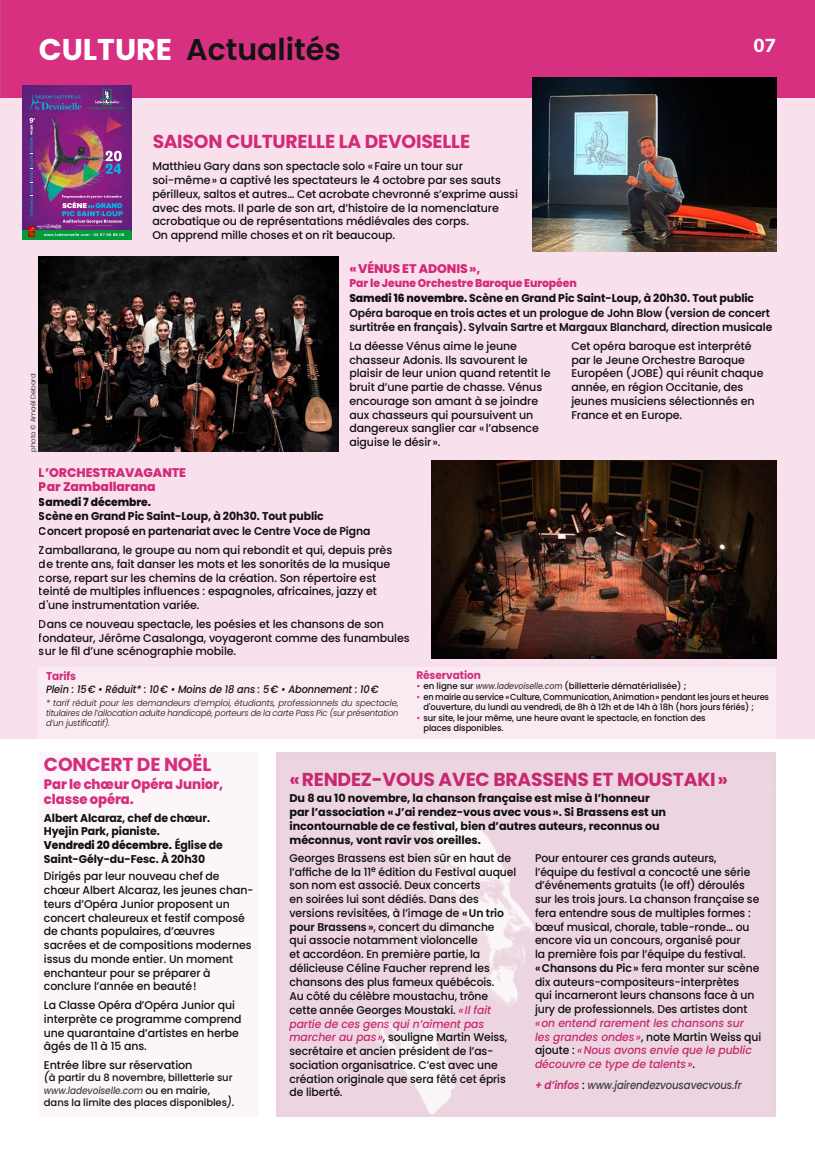
<style>
.page{position:relative;width:815px;height:1152px;background:#fff}
.page>*{position:absolute;margin:0;border:0;box-sizing:border-box;transform-origin:0 0}
.t1{font:600 30px "Poppins";color:#131313}
.t2{font:700 30px "Poppins";color:#fff}
.t3{font:700 18.75px "Poppins";letter-spacing:-.01em;color:#d83081}
.t4{font:800 18.75px "Nunito Sans";color:#fff}
.t5{font:800 13.75px/15px "Poppins";letter-spacing:-.01em;color:#d83081;scale:.96 1}
.t6{font:800 12.5px/13.8px "Poppins";letter-spacing:-.01em;color:#d83081}
.t7{font:500 11.25px/13.8px "Poppins";letter-spacing:-.01em;color:#131313}
.t8{font:500 11.25px/13.8px "Poppins";letter-spacing:-.01em;color:#131313;scale:.96 1}
.t9{font:700 11.25px/13.8px "Poppins";letter-spacing:-.01em;color:#131313}
.t10{font:600 11.25px/15.2px "Poppins";letter-spacing:-.01em;color:#131313;scale:.96 1}
.t11{font:italic 500 11.25px/13.8px "Poppins";letter-spacing:-.01em;color:#d83081;scale:.96 1}
.t12{font:italic 500 11.25px "Poppins";letter-spacing:-.01em;color:#4b4b4a;scale:.9 1}
.t13{font:800 11.25px "Poppins";letter-spacing:-.01em;color:#131313;scale:.96 1}
.t14{font:700 11.25px "Poppins";letter-spacing:-.015em;color:#d83081;scale:.94 1}
.t15{font:700 11px "Poppins";letter-spacing:-.01em;color:#d83081;scale:.96 1}
.t16{font:italic 500 10.62px "Poppins";letter-spacing:-.01em;color:#131313;scale:.92 1}
.t17{font:500 10px/12.5px "Poppins";letter-spacing:-.01em;color:#131313}
.t18{font:italic 300 8.75px/9.8px "Poppins";letter-spacing:-.015em;color:#131313;text-align:justify}
.t19{font:500 8.75px/9.8px "Poppins";letter-spacing:-.01em;color:#131313;scale:.94 1}
.t20{font:500 8.75px/9.8px "Poppins";letter-spacing:-.01em;color:#131313;scale:.96 1}
.t21{font:500 8.75px "Poppins";letter-spacing:-.01em;color:#131313}
.t22{font:300 6.88px "Poppins";letter-spacing:-.01em;color:#131313}
.s1{font-weight:800;color:#d83081}
.s2{font-weight:800}
.s3{font-weight:700}
.s4{color:#d83081}
.s5{font-style:italic;color:#4b4b4a}
.s6{font-weight:600}
.s7{font-style:italic;color:#d83081}
.s8{font-style:italic;font-size:11.25px}
.s9{font-size:11.25px}
.s10{font-style:normal;color:#131313}
.s11{font-weight:600;color:#d83081}
</style>
<div class="page">
<div style="left:0;top:68px;width:815px;height:671px;background:#f8e1ec"></div>
<div style="left:279px;top:755px;width:494px;height:358px;background:#ecd5e0"></div>
<div style="left:39px;top:667px;width:737px;height:72px;background:#faebf3"></div>
<div style="left:276px;top:752px;width:500px;height:364px;border:2px solid #ead2de"></div>
<div style="left:39px;top:752px;width:220px;height:364px;background:#fcf5f9"></div>
<img style="left:39px;top:257px;width:300px;height:194px">
<img style="left:432px;top:460px;width:344px;height:198px">
<div style="left:0;top:0;width:815px;height:97px;background:#d83081"></div>
<img style="left:22px;top:85px;width:109px;height:146px">
<div style="left:22px;top:231px;width:109px;height:8px;background:#009c3b"></div>
<div style="left:103px;top:89px;width:8px;height:15px;border:1px solid #009c3b"></div>
<svg style="left:89px;top:91px;width:36px;height:19px"></svg>
<svg style="left:30px;top:95px;width:51px;height:15px"></svg>
<div style="left:28px;top:226px;width:7px;height:11px;background:#b70502"></div>
<img style="left:29px;top:118px;width:95px;height:118px">
<img style="left:532px;top:77px;width:244px;height:175px">
<h1 class="t1" style="left:186px;top:32px;width:156px">Actualités</h1>
<h1 class="t2" style="left:39px;top:32px;width:134px">CULTURE</h1>
<h2 class="t4" style="left:753px;top:32px;width:24px">07</h2>
<h2 class="t3" style="left:152px;top:131px;width:319px">SAISON CULTURELLE LA DEVOISELLE</h2>
<p class="t22" style="left:29px;top:451px;width:79px;rotate:-90deg">photo © Amaël Debord</p>
<p class="t7" style="left:152px;top:160px;width:367px">Matthieu Gary dans son spectacle solo «Faire un tour sur soi-même» a captivé les spectateurs le 4 octobre par ses sauts périlleux, saltos et autres… Cet acrobate chevronné s’exprime aussi avec des mots. Il parle de son art, d’histoire de la nomenclature acrobatique ou de représentations médiévales des corps.<br>On apprend mille choses et on rit beaucoup.</p>
<p class="t6" style="left:349px;top:262px;width:133px">«VÉNUS ET ADONIS»,</p>
<p class="t10" style="left:349px;top:275px;width:440px"><span class="s1">Par le Jeune Orchestre Baroque Européen<br></span><span class="s2">Samedi 16 novembre.</span> <span class="s3">Scène en Grand Pic Saint-Loup, à 20h30. Tout public<br></span>Opéra baroque en trois actes et un prologue de John Blow (version de concert</p>
<p class="t10" style="left:349px;top:319px;width:442px">surtitrée en français). Sylvain Sartre et Margaux Blanchard, direction musicale</p>
<p class="t7" style="left:349px;top:339px;width:203px">La déesse Vénus aime le jeune chasseur Adonis. Ils savourent le plaisir de leur union quand retentit le bruit d’une partie de chasse. Vénus encourage son amant à se joindre aux chasseurs qui poursuivent un dangereux sanglier car «l’absence aiguise le désir».</p>
<p class="t7" style="left:571px;top:339px;width:194px">Cet opéra baroque est interprété par le Jeune Orchestre Baroque<br>Européen (JOBE) qui réunit chaque année, en région Occitanie, des jeunes musiciens sélectionnés en<br>France et en Europe.</p>
<p class="t6" style="left:39px;top:466px;width:149px">L’ORCHESTRAVAGANTE<br>Par Zamballarana</p>
<p class="t13" style="left:39px;top:496px;width:118px">Samedi 7 décembre.</p>
<p class="t9" style="left:39px;top:509px;width:286px">Scène en Grand Pic Saint-Loup, à 20h30. Tout public</p>
<p class="t10" style="left:39px;top:524px;width:347px">Concert proposé en partenariat avec le Centre Voce de Pigna</p>
<p class="t7" style="left:39px;top:543px;width:355px">Zamballarana, le groupe au nom qui rebondit et qui, depuis près de trente ans, fait danser les mots et les sonorités de la musique corse, repart sur les chemins de la création. Son répertoire est teinté de multiples influences : espagnoles, africaines, jazzy et d'une instrumentation variée.</p>
<p class="t7" style="left:39px;top:617px;width:372px">Dans ce nouveau spectacle, les poésies et les chansons de son fondateur, Jérôme Casalonga, voyageront comme des funambules sur le fil d’une scénographie mobile.</p>
<p class="t15" style="left:416px;top:669px;width:69px">Réservation</p>
<p class="t21" style="left:416px;top:681px;width:272px"><span class="s4">•</span> en ligne sur <span class="s5">www.ladevoiselle.com</span> (billetterie dématérialisée) ;</p>
<p class="t19" style="left:423px;top:692px;width:369px;text-indent:-7px"><span class="s4">•</span> en mairie au service «Culture, Communication, Animation» pendant les jours et heures d'ouverture, du lundi au vendredi, de 8h à 12h et de 14h à 18h (hors jours fériés) ;</p>
<p class="t20" style="left:423px;top:713px;width:295px;text-indent:-7px"><span class="s4">•</span> sur site, le jour même, une heure avant le spectacle, en fonction des places disponibles.</p>
<h2 class="t3" style="left:290px;top:768px;width:440px">«RENDEZ-VOUS AVEC BRASSENS ET MOUSTAKI»</h2>
<p class="t9" style="left:290px;top:791px;width:378px">Du 8 au 10 novembre, la chanson française est mise à l’honneur par l’association «J’ai rendez-vous avec vous». Si Brassens est un incontournable de ce festival, bien d’autres auteurs, reconnus ou méconnus, vont ravir vos oreilles.</p>
<p class="t8" style="left:290px;top:851px;width:238px">Georges Brassens est bien sûr en haut de l’affiche de la 11<sup>e</sup> édition du Festival auquel son nom est associé. Deux concerts<br>en soirées lui sont dédiés. Dans des versions revisitées, à l’image de <span class="s6">«Un trio pour Brassens»</span>, concert du dimanche<br>qui associe notamment violoncelle<br>et accordéon. En première partie, la délicieuse Céline Faucher reprend les chansons des plus fameux québécois.<br>Au côté du célèbre moustachu, trône cette année Georges Moustaki. <span class="s7">«Il fait partie de ces gens qui n’aiment pas marcher au pas»</span>, souligne Martin Weiss, secrétaire et ancien président de l’as&shy;sociation organisatrice. C’est avec une création originale que sera fêté cet épris de liberté.</p>
<p class="t8" style="left:535px;top:851px;width:235px">Pour entourer ces grands auteurs, l’équipe du festival a concocté une série d’événements gratuits (le off) déroulés sur les trois jours. La chanson française se fera entendre sous de multiples formes : bœuf musical, chorale, table-ronde… ou encore via un concours, organisé pour<br>la première fois par l’équipe du festival. <span class="s6">«Chansons du Pic»</span> fera monter sur scène dix auteurs-compositeurs-interprètes<br>qui incarneront leurs chansons face à un jury de professionnels. Des artistes dont</p>
<p class="t14" style="left:46px;top:669px;width:33px">Tarifs</p>
<p class="t16" style="left:46px;top:683px;width:363px">Plein : 15€ • Réduit* : 10€ • Moins de 18 ans : 5€ • Abonnement : 10€</p>
<p class="t18" style="left:46px;top:698px;width:354px">* tarif réduit pour les demandeurs d’emploi, étudiants, professionnels du spectacle, titulaires de l’allocation adulte handicapé, porteurs de la carte Pass Pic (sur présentation d’un justificatif).</p>
<h2 class="t3" style="left:44px;top:753px;width:169px">CONCERT DE NOËL</h2>
<p class="t5" style="left:44px;top:777px;width:188px">Par le chœur Opéra Junior, classe opéra.</p>
<p class="t9" style="left:44px;top:811px;width:181px">Albert Alcaraz, chef de chœur.<br>Hyejin Park, pianiste.<br><span class="s2">Vendredi 20 décembre.</span> Église de<br>Saint-Gély-du-Fesc. À 20h30</p>
<p class="t7" style="left:44px;top:869px;width:211px">Dirigés par leur nouveau chef de chœur Albert Alcaraz, les jeunes chan&shy;teurs d’Opéra Junior proposent un concert chaleureux et festif composé de chants populaires, d’œuvres sacrées et de compositions modernes issus du monde entier. Un moment enchanteur pour se préparer à conclure l’année en beauté!</p>
<p class="t7" style="left:44px;top:998px;width:199px">La Classe Opéra d’Opéra Junior qui interprète ce programme comprend une quarantaine d’artistes en herbe âgés de 11 à 15 ans.</p>
<p class="t7" style="left:44px;top:1057px;width:150px">Entrée libre sur réservation</p>
<p class="t17" style="left:44px;top:1071px;width:192px"><span class="s8">(</span>à partir du 8 novembre, billetterie sur <span class="s5">www.ladevoiselle.com</span> ou en mairie, dans la limite des places disponibles<span class="s8">)</span><span class="s9">.</span></p>
<p class="t11" style="left:535px;top:1016px;width:237px">«on entend rarement les chansons sur les grandes ondes»<span class="s10">, note Martin Weiss qui ajoute :</span> «Nous avons envie que le public découvre ce type de talents»<span class="s10">.</span></p>
<p class="t12" style="left:535px;top:1078px;width:231px"><span class="s11">+ d’infos</span> <span class="s10">:</span> www.jairendezvousavecvous.fr</p>
</div>
